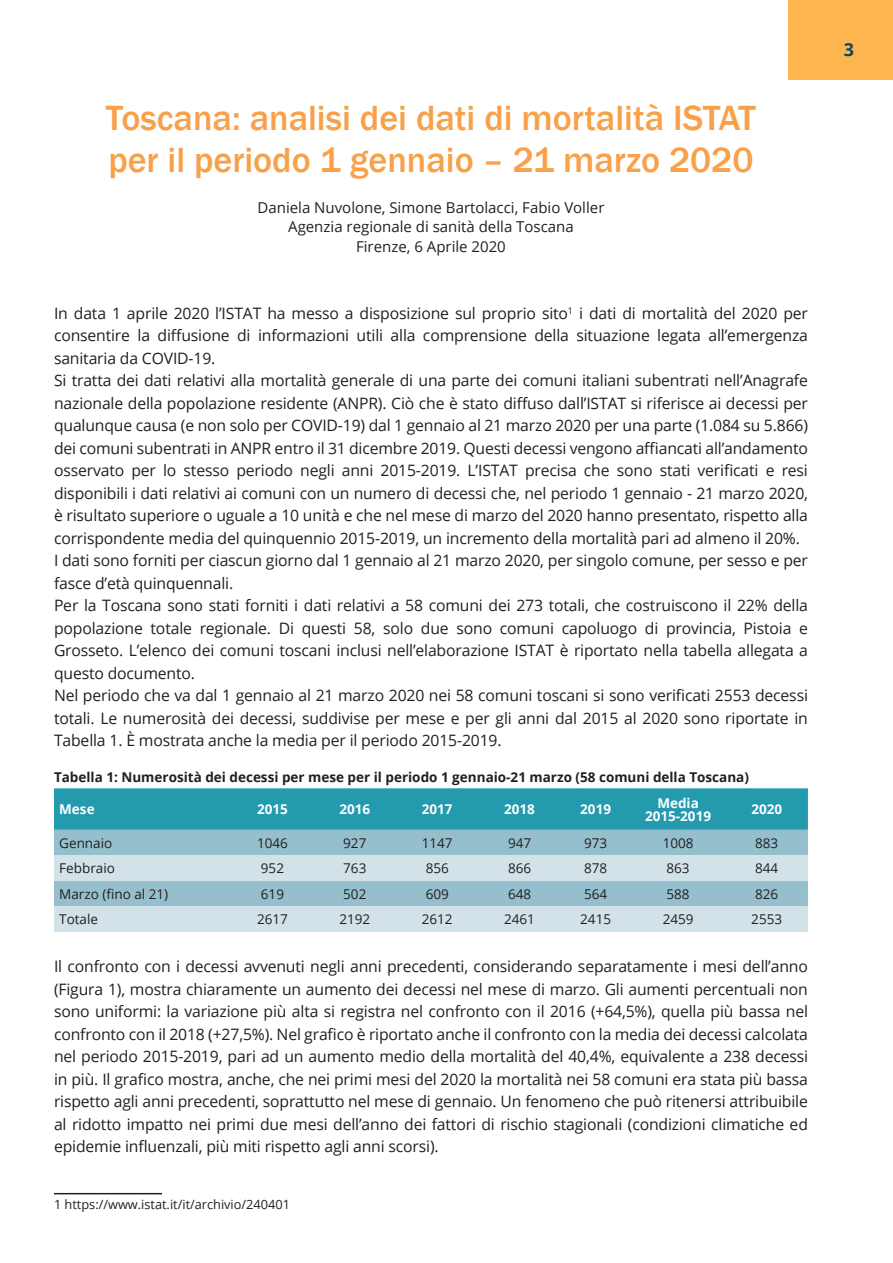
<style>
.page{position:relative;width:893px;height:1263px;background:#fff}
.page>*{position:absolute;margin:0;border:0;box-sizing:border-box;transform-origin:0 0}
.t1{font:500 36px/42px "Franklin Gothic";color:#f8a14b}
.t2{font:700 18px "Open Sans";color:#0d4957}
.t3{font:15.75px/22.5px "Open Sans";letter-spacing:-.01em;color:#231f20}
.t4{font:15px/19.5px "Open Sans";color:#231f20;text-align:center}
.t5{font:13.5px "Open Sans";color:#231f20}
.t6{font:700 13.5px "Open Sans";color:#231f20}
.t7{font:700 13.5px/13.5px "Open Sans";color:#fff;text-align:center}
.t8{font:12.75px "Open Sans";color:#231f20}
</style>
<div class="page">
<div style="left:788px;top:0;width:105px;height:80px;background:#fcb54f"></div>
<div style="left:54px;top:788px;width:754px;height:42px;background:#239aae"></div>
<div style="left:54px;top:830px;width:754px;height:25px;background:#96bfce"></div>
<svg style="left:54px;top:855px;width:754px;height:77px;background:#bed6df"></svg>
<hr style="left:54px;top:1193px;width:108px;height:1px;background:#231f20">
<h1 class="t1" style="left:106px;top:97px;width:651px">Toscana: analisi dei dati di mortalità ISTAT per il periodo 1 gennaio – 21 marzo 2020</h1>
<p class="t4" style="left:257px;top:197px;width:348px">Daniela Nuvolone, Simone Bartolacci, Fabio Voller<br>Agenzia regionale di sanità della Toscana<br>Firenze, 6 Aprile 2020</p>
<p class="t3" style="left:54px;top:301px;width:756px">In data 1 aprile 2020 l’ISTAT ha messo a disposizione sul proprio sito<sup>1</sup> i dati di mortalità del 2020 per consentire la diffusione di informazioni utili alla comprensione della situazione legata all’emergenza sanitaria da COVID-19.<br>Si tratta dei dati relativi alla mortalità generale di una parte dei comuni italiani subentrati nell’Anagrafe nazionale della popolazione residente (ANPR). Ciò che è stato diffuso dall’ISTAT si riferisce ai decessi per qualunque causa (e non solo per COVID-19) dal 1 gennaio al 21 marzo 2020 per una parte (1.084 su 5.866) dei comuni subentrati in ANPR entro il 31 dicembre 2019. Questi decessi vengono affiancati all’andamento osservato per lo stesso periodo negli anni 2015-2019. L’ISTAT precisa che sono stati verificati e resi disponibili i dati relativi ai comuni con un numero di decessi che, nel periodo 1 gennaio - 21 marzo 2020, è risultato superiore o uguale a 10 unità e che nel mese di marzo del 2020 hanno presentato, rispetto alla corrispondente media del quinquennio 2015-2019, un incremento della mortalità pari ad almeno il 20%.<br>I dati sono forniti per ciascun giorno dal 1 gennaio al 21 marzo 2020, per singolo comune, per sesso e per fasce d’età quinquennali.<br>Per la Toscana sono stati forniti i dati relativi a 58 comuni dei 273 totali, che costruiscono il 22% della popolazione totale regionale. Di questi 58, solo due sono comuni capoluogo di provincia, Pistoia e Grosseto. L’elenco dei comuni toscani inclusi nell’elaborazione ISTAT è riportato nella tabella allegata a questo documento.<br>Nel periodo che va dal 1 gennaio al 21 marzo 2020 nei 58 comuni toscani si sono verificati 2553 decessi totali. Le numerosità dei decessi, suddivise per mese e per gli anni dal 2015 al 2020 sono riportate in Tabella 1. È mostrata anche la media per il periodo 2015-2019.</p>
<p class="t6" style="left:54px;top:768px;width:696px">Tabella 1: Numerosità dei decessi per mese per il periodo 1 gennaio-21 marzo (58 comuni della Toscana)</p>
<p class="t7" style="left:59px;top:802px;width:37px">Mese</p>
<p class="t7" style="left:257px;top:802px;width:32px">2015</p>
<p class="t7" style="left:339px;top:802px;width:32px">2016</p>
<p class="t7" style="left:422px;top:802px;width:32px">2017</p>
<p class="t7" style="left:504px;top:802px;width:32px">2018</p>
<p class="t7" style="left:580px;top:802px;width:32px">2019</p>
<p class="t7" style="left:645px;top:795px;width:68px">Media<br>2015-2019</p>
<p class="t7" style="left:751px;top:802px;width:32px">2020</p>
<p class="t5" style="left:59px;top:834px;width:55px">Gennaio</p>
<p class="t5" style="left:257px;top:834px;width:32px">1046</p>
<p class="t5" style="left:343px;top:834px;width:25px">927</p>
<p class="t5" style="left:422px;top:834px;width:32px">1147</p>
<p class="t5" style="left:508px;top:834px;width:25px">947</p>
<p class="t5" style="left:584px;top:834px;width:25px">973</p>
<p class="t5" style="left:663px;top:834px;width:32px">1008</p>
<p class="t5" style="left:755px;top:834px;width:25px">883</p>
<p class="t5" style="left:59px;top:859px;width:57px">Febbraio</p>
<p class="t5" style="left:261px;top:859px;width:25px">952</p>
<p class="t5" style="left:343px;top:859px;width:25px">763</p>
<p class="t5" style="left:426px;top:859px;width:25px">856</p>
<p class="t5" style="left:508px;top:859px;width:25px">866</p>
<p class="t5" style="left:584px;top:859px;width:25px">878</p>
<p class="t5" style="left:666px;top:859px;width:25px">863</p>
<p class="t5" style="left:755px;top:859px;width:25px">844</p>
<p class="t5" style="left:59px;top:885px;width:110px">Marzo (fino al 21)</p>
<p class="t5" style="left:261px;top:885px;width:25px">619</p>
<p class="t5" style="left:343px;top:885px;width:25px">502</p>
<p class="t5" style="left:426px;top:885px;width:25px">609</p>
<p class="t5" style="left:508px;top:885px;width:25px">648</p>
<p class="t5" style="left:584px;top:885px;width:25px">564</p>
<p class="t5" style="left:666px;top:885px;width:25px">588</p>
<p class="t5" style="left:755px;top:885px;width:25px">826</p>
<p class="t5" style="left:59px;top:910px;width:40px">Totale</p>
<p class="t5" style="left:257px;top:910px;width:32px">2617</p>
<p class="t5" style="left:339px;top:910px;width:32px">2192</p>
<p class="t5" style="left:422px;top:910px;width:32px">2612</p>
<p class="t5" style="left:504px;top:910px;width:32px">2461</p>
<p class="t5" style="left:580px;top:910px;width:32px">2415</p>
<p class="t5" style="left:663px;top:910px;width:32px">2459</p>
<p class="t5" style="left:751px;top:910px;width:32px">2553</p>
<p class="t3" style="left:54px;top:955px;width:756px;text-align:justify">Il confronto con i decessi avvenuti negli anni precedenti, considerando separatamente i mesi dell’anno (Figura 1), mostra chiaramente un aumento dei decessi nel mese di marzo. Gli aumenti percentuali non sono uniformi: la variazione più alta si registra nel confronto con il 2016 (+64,5%), quella più bassa nel confronto con il 2018 (+27,5%). Nel grafico è riportato anche il confronto con la media dei decessi calcolata nel periodo 2015-2019, pari ad un aumento medio della mortalità del 40,4%, equivalente a 238 decessi in più. Il grafico mostra, anche, che nei primi mesi del 2020 la mortalità nei 58 comuni era stata più bassa rispetto agli anni precedenti, soprattutto nel mese di gennaio. Un fenomeno che può ritenersi attribuibile al ridotto impatto nei primi due mesi dell’anno dei fattori di rischio stagionali (condizioni climatiche ed epidemie influenzali, più miti rispetto agli anni scorsi).</p>
<p class="t8" style="left:54px;top:1195px;width:238px">1 https://www.istat.it/it/archivio/240401</p>
<p class="t2" style="left:844px;top:37px;width:12px">3</p>
</div>
